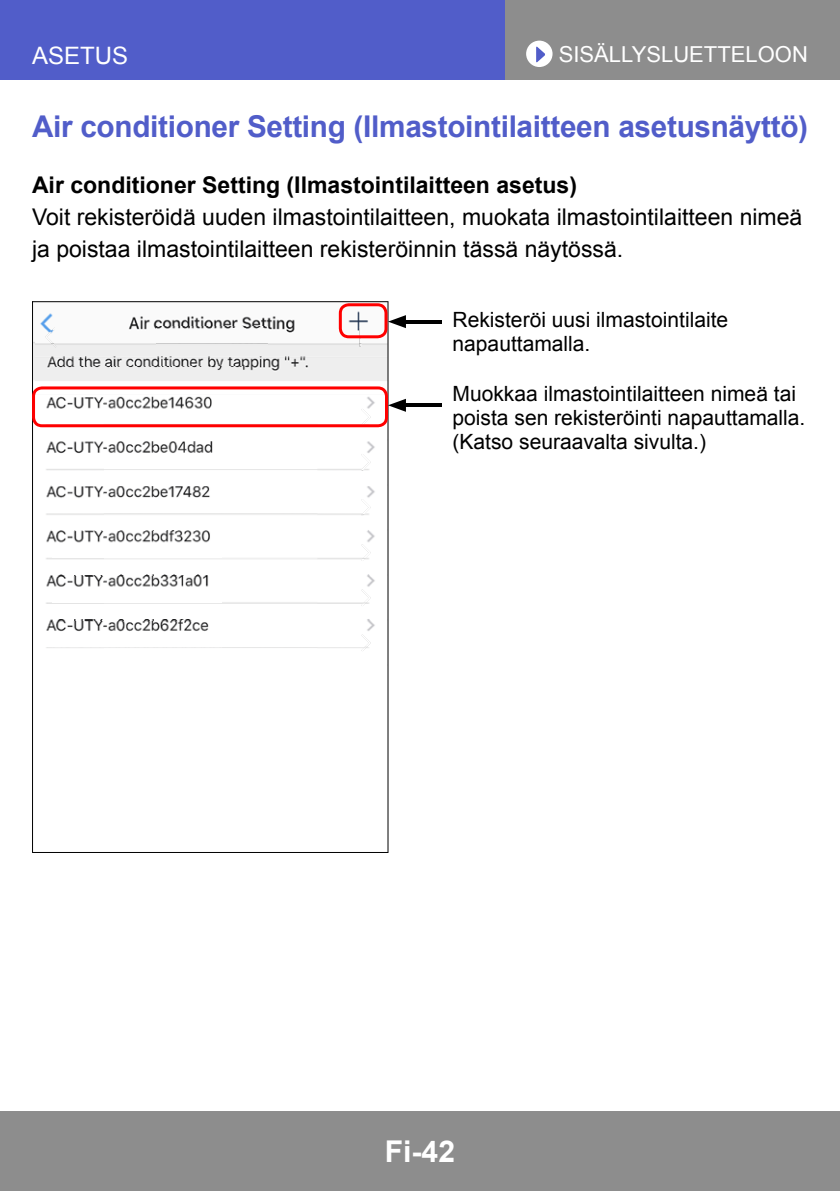
<style>
.page{position:relative;width:840px;height:1191px;background:#fff}
.page>*{position:absolute;margin:0;border:0;box-sizing:border-box;transform-origin:0 0}
.t1{font:700 30px "Arial";letter-spacing:-.01em;color:#515dc9}
.t2{font:700 30px "Arial";color:#fff}
.t3{font:24px "Arial";color:#fff}
.t4{font:23px/32px "Arial";color:#000}
.t5{font:700 23px "Arial";color:#000}
.t6{font:22px "Arial";color:#fff}
.t7{font:21px/24px "Arial";color:#000}
</style>
<div class="page">
<div style="left:0;top:0;width:839px;height:79px;background:#8d8d8d"></div>
<div style="left:0;top:1111px;width:839px;height:80px;background:#8d8d8d"></div>
<div style="left:526px;top:41px;width:26px;height:26px;background:#fff;border-radius:50%"></div>
<svg style="left:536px;top:46px;width:9px;height:17px"></svg>
<div style="left:0;top:0;width:503px;height:79px;background:#515dc9"></div>
<svg style="left:32px;top:301px;width:356px;height:552px"></svg>
<hr style="left:400px;top:320px;width:42px;height:3px;background:#000">
<svg style="left:338px;top:303px;width:68px;height:44px"></svg>
<hr style="left:400px;top:404px;width:42px;height:3px;background:#000">
<svg style="left:32px;top:386px;width:374px;height:41px"></svg>
<p class="t3" style="left:32px;top:39px;width:98px">ASETUS</p>
<p class="t6" style="left:558px;top:40px;width:251px">SISÄLLYSLUETTELOON</p>
<h1 class="t1" style="left:32px;top:107px;width:777px">Air conditioner Setting (Ilmastointilaitteen asetusnäyttö)</h1>
<p class="t5" style="left:32px;top:169px;width:546px">Air conditioner Setting (Ilmastointilaitteen asetus)</p>
<p class="t4" style="left:32px;top:201px;width:771px">Voit rekisteröidä uuden ilmastointilaitteen, muokata ilmastointilaitteen nimeä ja poistaa ilmastointilaitteen rekisteröinnin tässä näytössä.</p>
<p class="t7" style="left:452px;top:308px;width:277px">Rekisteröi uusi ilmastointilaite napauttamalla.</p>
<p class="t7" style="left:452px;top:382px;width:354px">Muokkaa ilmastointilaitteen nimeä tai poista sen rekisteröinti napauttamalla. (Katso seuraavalta sivulta.)</p>
<h1 class="t2" style="left:385px;top:1131px;width:72px">Fi-42</h1>
</div>
